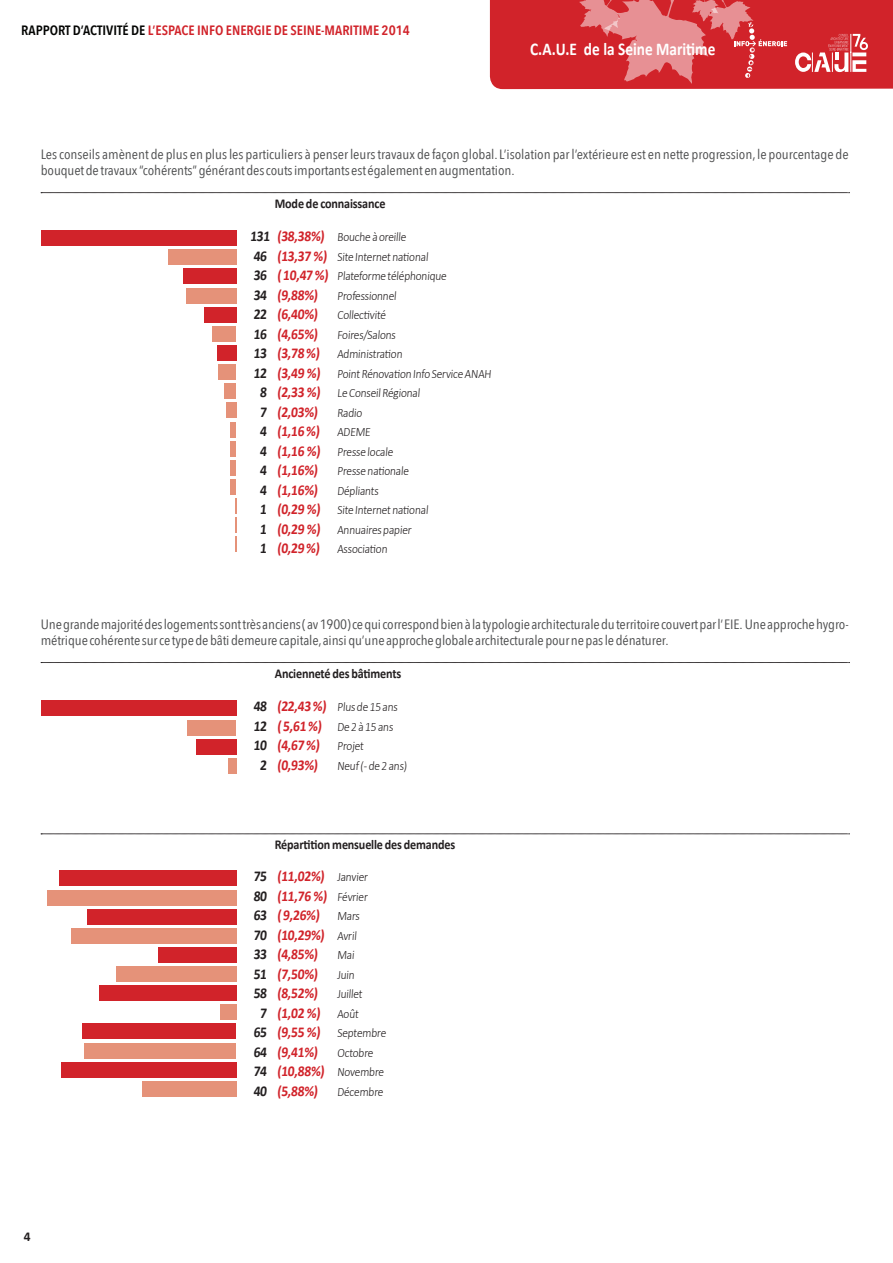
<style>
.page{position:relative;width:893px;height:1263px;background:#fff}
.page>*{position:absolute;margin:0;border:0;box-sizing:border-box;transform-origin:0 0}
.t1{font:700 18px "Calibri";color:#fff;scale:.85 1}
.t2{font:700 15px/19.5px "Calibri";color:#d1232a;scale:.9 1}
.t3{font:13.5px/16.2px "Avenir Next Condensed";letter-spacing:-.01em;color:#4b4c4d;scale:1.1 1}
.t4{font:700 13.5px "Calibri";letter-spacing:-.015em;color:#231f20;scale:.9 1}
.t5{font:600 13.5px "Avenir Next Condensed";color:#d1232a;scale:1.05 1}
.t6{font:700 13.5px "Calibri";letter-spacing:-.015em;color:#231f20}
.t7{font:300 12.75px/19.5px "Calibri";color:#231f20;scale:.9 1}
.s1{color:#040503}
.s2{font-weight:700;font-size:15px}
.s3{font-weight:700;font-size:15px;color:#d1232a}
.s4{color:#231f20}
.s5{font-weight:300;font-size:12.75px;color:#231f20}
</style>
<div class="page">
<svg style="left:41px;top:192px;width:809px;height:1px"></svg>
<svg style="left:41px;top:662px;width:809px;height:1px"></svg>
<svg style="left:41px;top:834px;width:809px;height:1px"></svg>
<svg style="left:490px;top:0;width:403px;height:89px;background:#d63e45"></svg>
<div style="left:41px;top:230px;width:195px;height:15px;background:#d1232a"></div>
<div style="left:41px;top:700px;width:195px;height:16px;background:#d1232a"></div>
<div style="left:168px;top:250px;width:68px;height:15px;background:#e59279"></div>
<div style="left:188px;top:720px;width:48px;height:15px;background:#e59279"></div>
<div style="left:183px;top:269px;width:53px;height:15px;background:#d1232a"></div>
<div style="left:196px;top:739px;width:40px;height:15px;background:#d1232a"></div>
<div style="left:186px;top:288px;width:50px;height:15px;background:#e59279"></div>
<div style="left:228px;top:758px;width:8px;height:16px;background:#e59279"></div>
<div style="left:204px;top:307px;width:32px;height:15px;background:#d1232a"></div>
<div style="left:213px;top:326px;width:23px;height:16px;background:#e59279"></div>
<div style="left:217px;top:345px;width:19px;height:16px;background:#d1232a"></div>
<div style="left:219px;top:364px;width:17px;height:16px;background:#e59279"></div>
<div style="left:224px;top:383px;width:12px;height:16px;background:#e59279"></div>
<div style="left:226px;top:403px;width:10px;height:15px;background:#e59279"></div>
<div style="left:230px;top:422px;width:6px;height:15px;background:#e59279"></div>
<div style="left:230px;top:441px;width:6px;height:15px;background:#e59279"></div>
<div style="left:230px;top:460px;width:6px;height:15px;background:#e59279"></div>
<div style="left:230px;top:479px;width:6px;height:16px;background:#e59279"></div>
<svg style="left:235px;top:498px;width:1px;height:54px"></svg>
<div style="left:220px;top:1004px;width:16px;height:16px;background:#e59279"></div>
<div style="left:59px;top:870px;width:177px;height:15px;background:#d1232a"></div>
<div style="left:47px;top:890px;width:189px;height:15px;background:#e59279"></div>
<div style="left:87px;top:909px;width:149px;height:15px;background:#d1232a"></div>
<div style="left:71px;top:928px;width:165px;height:15px;background:#e59279"></div>
<div style="left:158px;top:947px;width:78px;height:16px;background:#d1232a"></div>
<div style="left:116px;top:966px;width:120px;height:16px;background:#e59279"></div>
<div style="left:99px;top:985px;width:137px;height:16px;background:#d1232a"></div>
<div style="left:82px;top:1024px;width:154px;height:15px;background:#d1232a"></div>
<div style="left:61px;top:1062px;width:175px;height:15px;background:#d1232a"></div>
<div style="left:142px;top:1081px;width:94px;height:16px;background:#e59279"></div>
<div style="left:85px;top:1043px;width:151px;height:15px;background:#e59279"></div>
<p class="t5" style="left:21px;top:18px;width:372px"><span class="s1">RAPPORT D’ACTIVITÉ DE</span> L’ESPACE INFO ENERGIE DE SEINE-MARITIME 2014</p>
<h1 class="t1" style="left:530px;top:37px;width:220px">C.A.U.E de la Seine Maritime</h1>
<p class="t3" style="left:41px;top:146px;width:736px">Les conseils amènent de plus en plus les particuliers à penser leurs travaux de façon global. L’isolation par l’extérieure est en nette progression, le pourcentage de bouquet de travaux “cohérents” générant des couts importants est également en augmentation.</p>
<p class="t4" style="left:275px;top:195px;width:124px">Mode de connaissance</p>
<p class="t7" style="left:250px;top:226px;width:176px"><span class="s2">131</span> <span class="s3">(38,38%)</span> Bouche à oreille</p>
<p class="t7" style="left:253px;top:246px;width:197px"><span class="s2">46</span> <span class="s3">(13,37 %)</span> Site Internet national</p>
<p class="t7" style="left:253px;top:265px;width:218px"><span class="s2">36</span> <span class="s3">( 10,47 %)</span> Plateforme téléphonique</p>
<p class="t7" style="left:253px;top:285px;width:162px"><span class="s2">34</span> <span class="s3">(9,88%)</span> Professionnel</p>
<p class="t7" style="left:253px;top:304px;width:150px"><span class="s2">22</span> <span class="s3">(6,40%)</span> Collectivité</p>
<p class="t7" style="left:253px;top:324px;width:161px"><span class="s2">16</span> <span class="s3">(4,65%)</span> Foires/Salons</p>
<p class="t7" style="left:253px;top:343px;width:168px"><span class="s2">13</span> <span class="s3">(3,78 %)</span> Administration</p>
<p class="t7" style="left:253px;top:363px;width:267px"><span class="s2">12</span> <span class="s3">(3,49 %)</span> Point Rénovation Info Service ANAH</p>
<p class="t7" style="left:260px;top:382px;width:181px"><span class="s2">8</span> <span class="s3">(2,33 %)</span> Le ConseilRégional</p>
<p class="t2" style="left:260px;top:402px;width:126px"><span class="s4">7</span> (2,03%) <span class="s5">Radio<br></span><span class="s4">4</span> (1,16 %) <span class="s5">ADEME</span></p>
<p class="t7" style="left:260px;top:441px;width:190px"><span class="s2">4</span> <span class="s3">(1,16 %)</span> Presse locale<br><span class="s2">4</span> <span class="s3">(1,16%)</span> Presse nationale<br><span class="s2">4</span> <span class="s3">(1,16%)</span> Dépliants<br><span class="s2">1</span> <span class="s3">(0,29 %)</span> Site Internet national<br><span class="s2">1</span> <span class="s3">(0,29 %)</span> Annuaires papier<br><span class="s2">1</span> <span class="s3">(0,29 %)</span> Association</p>
<p class="t3" style="left:41px;top:615px;width:736px">Une grande majorité des logements sont très anciens ( av 1900) ce qui correspond bien à la typologie architecturale du territoire couvert par l’EIE. Une approche hygro&shy;métrique cohérente sur ce type de bâti demeure capitale, ainsi qu’une approche globale architecturale pour ne pas le dénaturer.</p>
<p class="t4" style="left:275px;top:664px;width:142px">Ancienneté des bâtiments</p>
<p class="t7" style="left:253px;top:697px;width:163px"><span class="s2">48</span> <span class="s3">(22,43 %)</span> Plus de 15 ans<br><span class="s2">12</span> <span class="s3">( 5,61 %)</span> De 2 à 15 ans</p>
<p class="t2" style="left:253px;top:736px;width:125px"><span class="s4">10</span> (4,67 %) <span class="s5">Projet</span></p>
<p class="t7" style="left:260px;top:755px;width:166px"><span class="s2">2</span> <span class="s3">(0,93%)</span> Neuf (- de 2 ans)</p>
<p class="t4" style="left:275px;top:836px;width:202px">Répartition mensuelle des demandes</p>
<p class="t6" style="left:24px;top:1228px;width:8px">4</p>
<p class="t2" style="left:253px;top:866px;width:130px"><span class="s4">75</span> (11,02%) <span class="s5">Janvier</span></p>
<p class="t2" style="left:253px;top:886px;width:130px"><span class="s4">80</span> (11,76 %) <span class="s5">Février</span></p>
<p class="t2" style="left:253px;top:905px;width:121px"><span class="s4">63</span> ( 9,26%) <span class="s5">Mars</span></p>
<p class="t2" style="left:253px;top:925px;width:118px"><span class="s4">70</span> (10,29%) <span class="s5">Avril</span></p>
<p class="t2" style="left:253px;top:944px;width:115px"><span class="s4">33</span> (4,85%) <span class="s5">Mai</span></p>
<p class="t2" style="left:253px;top:964px;width:115px"><span class="s4">51</span> (7,50%) <span class="s5">Juin</span></p>
<p class="t2" style="left:253px;top:983px;width:124px"><span class="s4">58</span> (8,52%) <span class="s5">Juillet</span></p>
<p class="t2" style="left:260px;top:1003px;width:113px"><span class="s4">7</span> (1,02 %) <span class="s5">Août</span></p>
<p class="t7" style="left:253px;top:1023px;width:150px"><span class="s2">65</span> <span class="s3">(9,55 %)</span> Septembre</p>
<p class="t2" style="left:253px;top:1042px;width:148px"><span class="s4">64</span> (9,41%) <span class="s5">Octobre<br></span><span class="s4">74</span> (10,88%) <span class="s5">Novembre</span></p>
<p class="t7" style="left:253px;top:1081px;width:147px"><span class="s2">40</span> <span class="s3">(5,88%)</span> Décembre</p>
</div>
